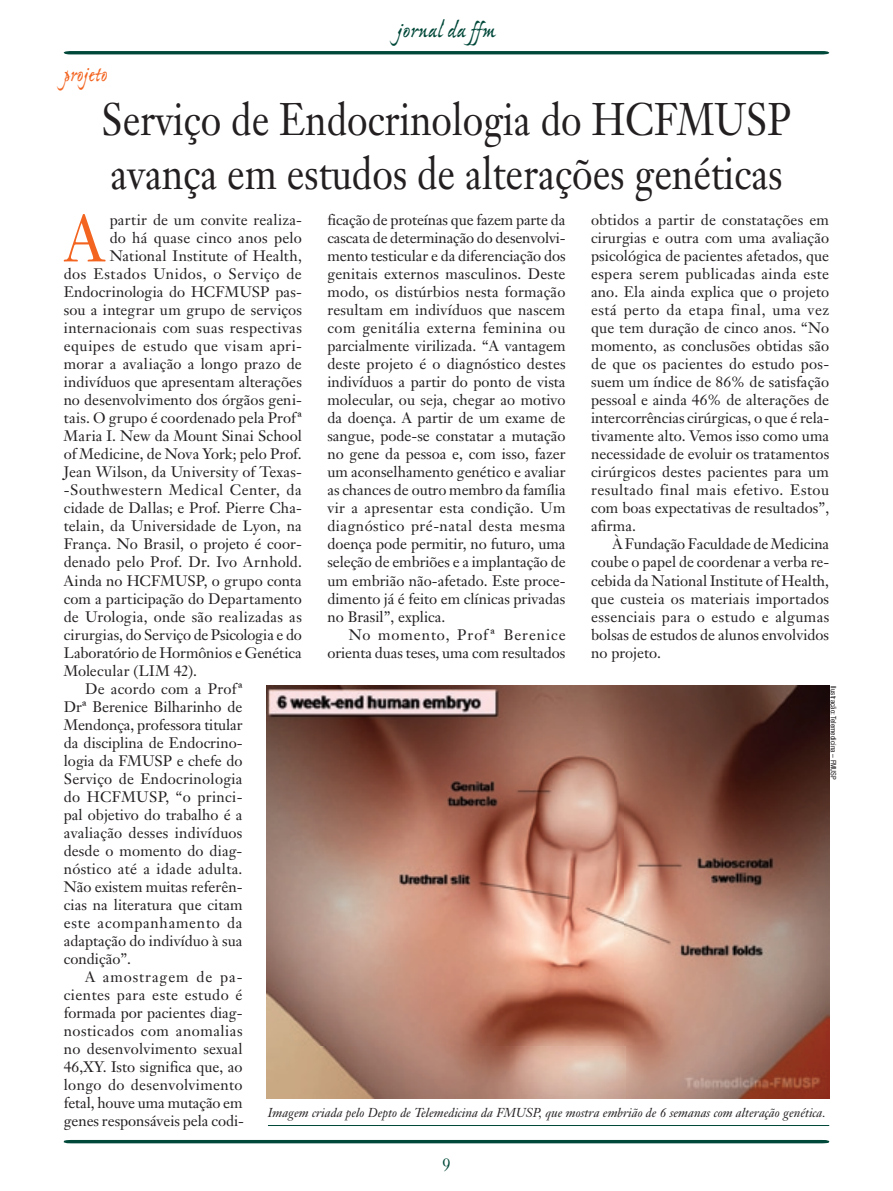
<style>
.page{position:relative;width:893px;height:1191px;background:#fff}
.page>*{position:absolute;margin:0;border:0;box-sizing:border-box;transform-origin:0 0}
.t1{font:65.55px "Janson Text";color:#f36421;scale:.9 1}
.t2{font:45px/54px "Janson Text";color:#231f20;scale:.85 1}
.t3{font:24px "Ex Ponto MM 450";letter-spacing:-.01em;color:#004839}
.t4{font:24px "Ex Ponto MM 450";color:#f36421;scale:.85 1}
.t5{font:18px "Janson Text";color:#004839;scale:.85 1}
.t6{font:15px/18px "Janson Text";letter-spacing:.005em;color:#231f20;text-align:justify}
.t7{font:15px "Janson Text";letter-spacing:.03em;color:#231f20}
.t8{font:15px "Janson Text";letter-spacing:.035em;color:#231f20}
.t9{font:15px "Janson Text";letter-spacing:.05em;color:#231f20}
.t10{font:15px "Janson Text";letter-spacing:.025em;color:#231f20}
.t11{font:15px "Janson Text";letter-spacing:.065em;color:#231f20}
.t12{font:italic 12.75px "Janson Text";color:#231f20}
.t13{font:condensed 7.5px "Helvetica Neue";color:#231f20}
</style>
<div class="page">
<svg style="left:63px;top:1139px;width:767px;height:5px"></svg>
<svg style="left:64px;top:51px;width:765px;height:3px;background:#034a3b"></svg>
<img style="left:266px;top:686px;width:563px;height:412px">
<hr style="left:268px;top:1125px;width:561px;height:1px;background:#004839">
<h3 class="t4" style="left:64px;top:62px;width:53px">projeto</h3>
<h3 class="t3" style="left:397px;top:18px;width:100px">jornal da ffm</h3>
<h2 class="t2" style="left:102px;top:92px;width:813px">Serviço de Endocrinologia do HCFMUSP avança em estudos de alterações genéticas</h2>
<h1 class="t1" style="left:64px;top:197px;width:45px">A</h1>
<p class="t6" style="left:110px;top:211px;width:194px">partir de um convite realiza-</p>
<p class="t6" style="left:591px;top:211px;width:240px">obtidos a partir de constatações em cirurgias e outra com uma avaliação psicológica de pacientes afetados, que espera serem publicadas ainda este ano. Ela ainda explica que o projeto está perto da etapa final, uma vez que tem duração de cinco anos. “No momento, as conclusões obtidas são de que os pacientes do estudo pos&shy;suem um índice de 86% de satisfação pessoal e ainda 46% de alterações de intercorrências cirúrgicas, o que é rela&shy;tivamente alto. Vemos isso como uma necessidade de evoluir os tratamentos cirúrgicos destes pacientes para um resultado final mais efetivo. Estou com boas expectativas de resultados”, afirma.</p>
<p class="t6" style="left:591px;top:535px;width:240px;text-indent:21px">À Fundação Faculdade de Medicina coube o papel de coordenar a verba re&shy;cebida da National Institute of Health, que custeia os materiais importados essenciais para o estudo e algumas bolsas de estudos de alunos envolvidos no projeto.</p>
<p class="t6" style="left:327px;top:211px;width:240px">ficação de proteínas que fazem parte da cascata de determinação do desenvolvi&shy;mento testicular e da diferenciação dos genitais externos masculinos. Deste modo, os distúrbios nesta formação resultam em indivíduos que nascem com genitália externa feminina ou parcialmente virilizada. “A vantagem deste projeto é o diagnóstico destes indivíduos a partir do ponto de vista molecular, ou seja, chegar ao motivo da doença. A partir de um exame de sangue, pode-se constatar a mutação no gene da pessoa e, com isso, fazer um aconselhamento genético e avaliar as chances de outro membro da família vir a apresentar esta condição. Um diagnóstico pré-natal desta mesma doença pode permitir, no futuro, uma seleção de embriões e a implantação de um embrião não-afetado. Este proce&shy;dimento já é feito em clínicas privadas no Brasil”, explica.</p>
<p class="t6" style="left:327px;top:625px;width:240px;text-align:right">No momento, Profª Berenice orienta duas teses, uma com resultados</p>
<p class="t6" style="left:110px;top:229px;width:194px">do há quase cinco anos pelo</p>
<p class="t6" style="left:110px;top:247px;width:194px">National Institute of Health,</p>
<p class="t8" style="left:64px;top:265px;width:240px">dos Estados Unidos, o Serviço de</p>
<p class="t6" style="left:64px;top:283px;width:240px">Endocrinologia do HCFMUSP pas-</p>
<p class="t6" style="left:64px;top:301px;width:240px">sou a integrar um grupo de serviços</p>
<p class="t6" style="left:64px;top:319px;width:240px">internacionais com suas respectivas</p>
<p class="t7" style="left:64px;top:337px;width:240px">equipes de estudo que visam apri-</p>
<p class="t6" style="left:64px;top:355px;width:240px">morar a avaliação a longo prazo de</p>
<p class="t6" style="left:64px;top:373px;width:240px">indivíduos que apresentam alterações</p>
<p class="t6" style="left:64px;top:391px;width:240px">no desenvolvimento dos órgãos geni-</p>
<p class="t6" style="left:64px;top:409px;width:240px">tais. O grupo é coordenado pela Profª</p>
<p class="t6" style="left:64px;top:427px;width:240px">Maria I. New da Mount Sinai School</p>
<p class="t6" style="left:64px;top:445px;width:240px">of Medicine, de Nova York; pelo Prof.</p>
<p class="t6" style="left:64px;top:463px;width:240px">Jean Wilson, da University of Texas-</p>
<p class="t7" style="left:64px;top:481px;width:240px">-Southwestern Medical Center, da</p>
<p class="t6" style="left:64px;top:499px;width:240px">cidade de Dallas; e Prof. Pierre Cha-</p>
<p class="t6" style="left:64px;top:517px;width:240px">telain, da Universidade de Lyon, na</p>
<p class="t6" style="left:64px;top:535px;width:240px">França. No Brasil, o projeto é coor-</p>
<p class="t6" style="left:64px;top:553px;width:240px">denado pelo Prof. Dr. Ivo Arnhold.</p>
<p class="t6" style="left:64px;top:571px;width:240px">Ainda no HCFMUSP, o grupo conta</p>
<p class="t6" style="left:64px;top:589px;width:240px">com a participação do Departamento</p>
<p class="t6" style="left:64px;top:607px;width:240px">de Urologia, onde são realizadas as</p>
<p class="t6" style="left:64px;top:625px;width:240px">cirurgias, do Serviço de Psicologia e do</p>
<p class="t6" style="left:64px;top:643px;width:240px">Laboratório de Hormônios e Genética</p>
<p class="t6" style="left:64px;top:661px;width:135px">Molecular (LIM 42).</p>
<p class="t6" style="left:85px;top:679px;width:159px">De acordo com a Profª</p>
<p class="t6" style="left:64px;top:697px;width:180px">Drª Berenice Bilharinho de</p>
<p class="t6" style="left:64px;top:715px;width:180px">Mendonça, professora titular</p>
<p class="t6" style="left:64px;top:733px;width:180px">da disciplina de Endocrino-</p>
<p class="t6" style="left:64px;top:751px;width:180px">logia da FMUSP e chefe do</p>
<p class="t6" style="left:64px;top:769px;width:180px">Serviço de Endocrinologia</p>
<p class="t10" style="left:64px;top:787px;width:180px">do HCFMUSP, “o princi-</p>
<p class="t6" style="left:64px;top:805px;width:180px">pal objetivo do trabalho é a</p>
<p class="t6" style="left:64px;top:823px;width:180px">avaliação desses indivíduos</p>
<p class="t6" style="left:64px;top:841px;width:180px">desde o momento do diag-</p>
<p class="t6" style="left:64px;top:859px;width:180px">nóstico até a idade adulta.</p>
<p class="t6" style="left:64px;top:877px;width:180px">Não existem muitas referên-</p>
<p class="t6" style="left:64px;top:895px;width:180px">cias na literatura que citam</p>
<p class="t9" style="left:64px;top:913px;width:180px">este acompanhamento da</p>
<p class="t6" style="left:64px;top:931px;width:180px">adaptação do indivíduo à sua</p>
<p class="t6" style="left:64px;top:949px;width:69px">condição”.</p>
<p class="t11" style="left:85px;top:967px;width:159px">A amostragem de pa-</p>
<p class="t7" style="left:64px;top:985px;width:180px">cientes para este estudo é</p>
<p class="t6" style="left:64px;top:1003px;width:180px">formada por pacientes diag-</p>
<p class="t7" style="left:64px;top:1021px;width:180px">nosticados com anomalias</p>
<p class="t6" style="left:64px;top:1039px;width:180px">no desenvolvimento sexual</p>
<p class="t6" style="left:64px;top:1057px;width:180px">46,XY. Isto significa que, ao</p>
<p class="t6" style="left:64px;top:1075px;width:180px">longo do desenvolvimento</p>
<p class="t6" style="left:64px;top:1093px;width:180px">fetal, houve uma mutação em</p>
<p class="t6" style="left:64px;top:1111px;width:182px">genes responsáveis pela codi-</p>
<p class="t13" style="left:838px;top:686px;width:95px;rotate:90deg">Ilustração: Telemedicina – FMUSP</p>
<p class="t12" style="left:268px;top:1104px;width:559px">Imagem criada pelo Depto de Telemedicina da FMUSP, que mostra embrião de 6 semanas com alteração genética.</p>
<p class="t5" style="left:442px;top:1153px;width:11px">9</p>
</div>
